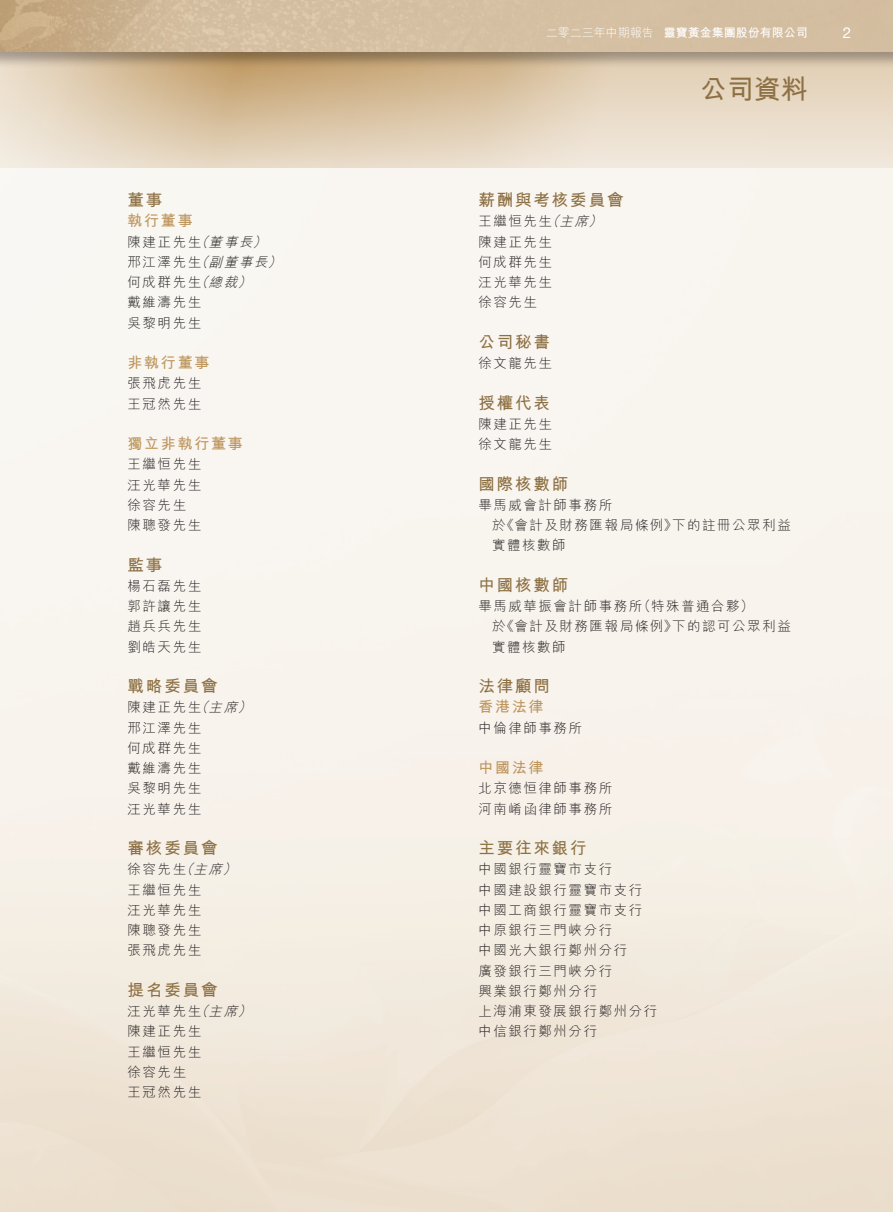
<style>
.page{position:relative;width:893px;height:1212px;background:#fff}
.page>*{position:absolute;margin:0;border:0;box-sizing:border-box;transform-origin:0 0}
.t1{font:700 27px "M Hei HK";color:#8d7043}
._03_H1{font:700 16.5px "M Hei HK";letter-spacing:.115em;color:#8d7043}
._04___H2{font:700 15px "M Hei HK";letter-spacing:.115em;color:#bd955c}
.t2{font:15px "Helvetica Neue LT Std";color:#fff}
._11_P0{font:300 13.5px/20.2px "M Hei HK";letter-spacing:.115em;color:#231f20}
._11_P0-2{font:italic 300 13.5px "M Hei HK";color:#231f20}
._01_Body_Text{font:italic 300 13.5px "M Hei HK";color:#231f20}
._01_Body_Text-2{font:300 13.5px "M Hei HK";color:#231f20}
.t3{font:700 12px "M Hei HK";color:#fff}
.t4{font:300 12px "M Hei HK";color:#fff}
</style>
<div class="page">
<svg style="left:0;top:69px;width:893px;height:99px;background:#e2d1b8"></svg>
<div style="left:0;top:0;width:893px;height:69px;background:#231f20;opacity:.35"></div>
<img style="left:0;top:0;width:893px;height:51px">
<p class="_03_H1" style="left:128px;top:188px;width:36px">董事</p>
<p class="_04___H2" style="left:128px;top:210px;width:67px">執行董事</p>
<p class="_11_P0-2" style="left:195px;top:232px;width:20px">（</p>
<p class="_11_P0-2" style="left:252px;top:232px;width:20px">(</p>
<p class="_11_P0" style="left:128px;top:231px;width:75px">陳建正先生</p>
<p class="_11_P0-2" style="left:209px;top:232px;width:50px">董事長</p>
<p class="_11_P0-2" style="left:195px;top:252px;width:20px">（</p>
<p class="_11_P0-2" style="left:267px;top:252px;width:20px">(</p>
<p class="_11_P0" style="left:128px;top:251px;width:75px">邢江澤先生</p>
<p class="_11_P0-2" style="left:209px;top:252px;width:65px">副董事長</p>
<p class="_11_P0-2" style="left:195px;top:273px;width:20px">（</p>
<p class="_11_P0-2" style="left:237px;top:273px;width:20px">(</p>
<p class="_11_P0" style="left:128px;top:271px;width:75px">何成群先生</p>
<p class="_11_P0" style="left:128px;top:292px;width:75px">戴維濤先生</p>
<p class="_11_P0" style="left:128px;top:312px;width:75px">吳黎明先生</p>
<p class="_04___H2" style="left:128px;top:352px;width:83px">非執行董事</p>
<p class="_11_P0" style="left:128px;top:373px;width:75px">張飛虎先生</p>
<p class="_11_P0" style="left:128px;top:393px;width:75px">王冠然先生</p>
<p class="_04___H2" style="left:128px;top:433px;width:117px">獨立非執行董事</p>
<p class="_11_P0" style="left:128px;top:454px;width:75px">王繼恒先生</p>
<p class="_11_P0" style="left:128px;top:474px;width:75px">汪光華先生</p>
<p class="_11_P0" style="left:128px;top:494px;width:60px">徐容先生</p>
<p class="_11_P0" style="left:128px;top:514px;width:75px">陳聰發先生</p>
<p class="_03_H1" style="left:128px;top:553px;width:36px">監事</p>
<p class="_11_P0" style="left:128px;top:575px;width:75px">楊石磊先生</p>
<p class="_11_P0" style="left:128px;top:595px;width:75px">郭許讓先生</p>
<p class="_11_P0" style="left:128px;top:616px;width:75px">趙兵兵先生</p>
<p class="_11_P0" style="left:128px;top:636px;width:75px">劉皓天先生</p>
<p class="_03_H1" style="left:128px;top:674px;width:92px">戰略委員會</p>
<p class="_11_P0-2" style="left:237px;top:698px;width:20px">(</p>
<p class="_11_P0-2" style="left:209px;top:273px;width:35px">總裁</p>
<p class="_11_P0-2" style="left:195px;top:698px;width:20px">（</p>
<p class="_11_P0" style="left:128px;top:697px;width:75px">陳建正先生</p>
<p class="_11_P0" style="left:128px;top:717px;width:75px">邢江澤先生</p>
<p class="_11_P0" style="left:128px;top:737px;width:75px">何成群先生</p>
<p class="_11_P0" style="left:128px;top:757px;width:75px">戴維濤先生</p>
<p class="_11_P0" style="left:128px;top:778px;width:75px">吳黎明先生</p>
<p class="_11_P0" style="left:128px;top:798px;width:75px">汪光華先生</p>
<p class="_03_H1" style="left:128px;top:836px;width:92px">審核委員會</p>
<p class="_11_P0-2" style="left:209px;top:698px;width:35px">主席</p>
<p class="_01_Body_Text" style="left:180px;top:860px;width:20px">（</p>
<p class="_01_Body_Text" style="left:222px;top:860px;width:20px">(</p>
<p class="_01_Body_Text-2" style="left:128px;top:860px;width:60px">徐容先生</p>
<p class="_11_P0" style="left:128px;top:879px;width:75px">王繼恒先生</p>
<p class="_11_P0" style="left:128px;top:899px;width:75px">汪光華先生</p>
<p class="_11_P0" style="left:128px;top:919px;width:75px">陳聰發先生</p>
<p class="_11_P0" style="left:128px;top:940px;width:75px">張飛虎先生</p>
<p class="_03_H1" style="left:128px;top:978px;width:92px">提名委員會</p>
<p class="_01_Body_Text" style="left:194px;top:860px;width:35px">主席</p>
<p class="_11_P0-2" style="left:195px;top:1002px;width:20px">（</p>
<p class="_11_P0-2" style="left:237px;top:1002px;width:20px">(</p>
<p class="_11_P0" style="left:128px;top:1000px;width:75px">汪光華先生</p>
<p class="_11_P0" style="left:128px;top:1021px;width:75px">陳建正先生</p>
<p class="_11_P0" style="left:128px;top:1041px;width:75px">王繼恒先生</p>
<p class="_11_P0" style="left:128px;top:1061px;width:60px">徐容先生</p>
<p class="_11_P0" style="left:128px;top:1081px;width:75px">王冠然先生</p>
<p class="_11_P0-2" style="left:209px;top:1002px;width:35px">主席</p>
<p class="t4" style="left:546px;top:24px;width:109px">二零二三年中期報告</p>
<p class="t3" style="left:664px;top:24px;width:145px">靈寶黃金集團股份有限公司</p>
<h1 class="t1" style="left:700px;top:69px;width:109px">公司資料</h1>
<p class="t2" style="left:843px;top:23px;width:10px">2</p>
<p class="_03_H1" style="left:478px;top:188px;width:147px">薪酬與考核委員會</p>
<p class="_11_P0-2" style="left:588px;top:212px;width:20px">(</p>
<p class="_11_P0-2" style="left:546px;top:212px;width:20px">（</p>
<p class="_11_P0" style="left:478px;top:211px;width:75px">王繼恒先生</p>
<p class="_11_P0" style="left:478px;top:231px;width:75px">陳建正先生</p>
<p class="_11_P0" style="left:478px;top:251px;width:75px">何成群先生</p>
<p class="_11_P0" style="left:478px;top:271px;width:75px">汪光華先生</p>
<p class="_11_P0" style="left:478px;top:292px;width:60px">徐容先生</p>
<p class="_03_H1" style="left:478px;top:330px;width:73px">公司秘書</p>
<p class="_11_P0" style="left:478px;top:352px;width:75px">徐文龍先生</p>
<p class="_03_H1" style="left:478px;top:391px;width:73px">授權代表</p>
<p class="_11_P0" style="left:478px;top:413px;width:75px">陳建正先生</p>
<p class="_11_P0" style="left:478px;top:433px;width:75px">徐文龍先生</p>
<p class="_03_H1" style="left:478px;top:472px;width:92px">國際核數師</p>
<p class="_11_P0" style="left:478px;top:494px;width:135px">畢馬威會計師事務所</p>
<p class="_11_P0-2" style="left:559px;top:212px;width:35px">主席</p>
<p class="_11_P0" style="left:501px;top:514px;width:178px">《會計及財務匯報局條例》</p>
<p class="_11_P0" style="left:492px;top:514px;width:75px">於<br>實體核數師</p>
<p class="_03_H1" style="left:478px;top:573px;width:92px">中國核數師</p>
<p class="_11_P0" style="left:672px;top:514px;width:120px">下的註冊公眾利益</p>
<p class="_11_P0" style="left:478px;top:595px;width:165px">畢馬威華振會計師事務所</p>
<p class="_11_P0" style="left:637px;top:595px;width:118px">（特殊普通合夥(</p>
<p class="_11_P0" style="left:501px;top:616px;width:178px">《會計及財務匯報局條例》</p>
<p class="_11_P0" style="left:492px;top:616px;width:75px">於<br>實體核數師</p>
<p class="_03_H1" style="left:478px;top:674px;width:73px">法律顧問</p>
<p class="_04___H2" style="left:478px;top:696px;width:67px">香港法律</p>
<p class="_11_P0" style="left:478px;top:717px;width:105px">中倫律師事務所</p>
<p class="_04___H2" style="left:478px;top:757px;width:67px">中國法律</p>
<p class="_11_P0" style="left:478px;top:778px;width:135px">北京德恒律師事務所</p>
<p class="_11_P0" style="left:478px;top:798px;width:135px">河南崤函律師事務所</p>
<p class="_03_H1" style="left:478px;top:836px;width:110px">主要往來銀行</p>
<p class="_11_P0" style="left:478px;top:859px;width:135px">中國銀行靈寶市支行</p>
<p class="_11_P0" style="left:478px;top:879px;width:165px">中國建設銀行靈寶市支行</p>
<p class="_11_P0" style="left:478px;top:899px;width:165px">中國工商銀行靈寶市支行</p>
<p class="_11_P0" style="left:478px;top:919px;width:135px">中原銀行三門峽分行</p>
<p class="_11_P0" style="left:478px;top:940px;width:150px">中國光大銀行鄭州分行</p>
<p class="_11_P0" style="left:478px;top:960px;width:135px">廣發銀行三門峽分行</p>
<p class="_11_P0" style="left:478px;top:980px;width:120px">興業銀行鄭州分行</p>
<p class="_11_P0" style="left:478px;top:1000px;width:180px">上海浦東發展銀行鄭州分行</p>
<p class="_11_P0" style="left:478px;top:1021px;width:120px">中信銀行鄭州分行</p>
<p class="_11_P0" style="left:672px;top:616px;width:120px">下的認可公眾利益</p>
</div>
